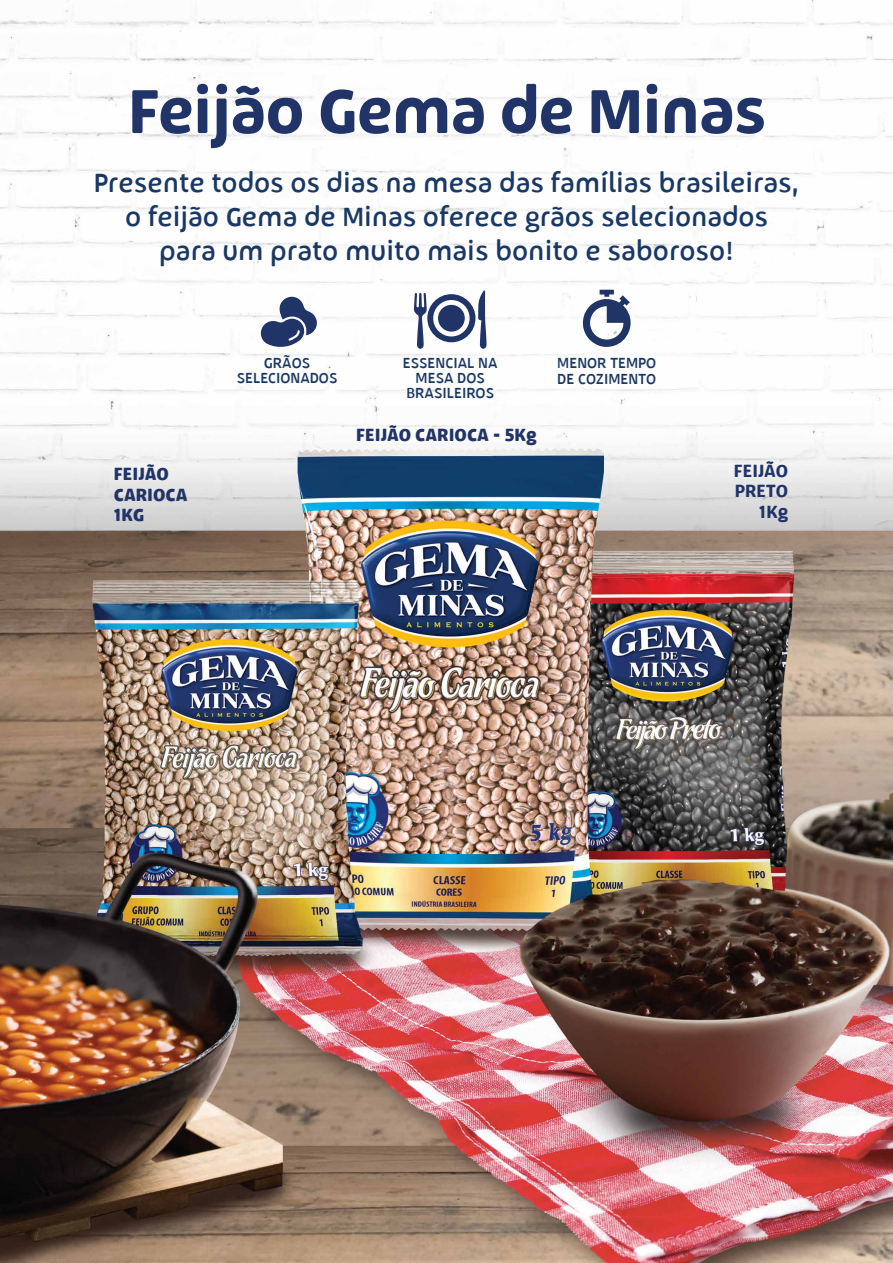
<style>
.page{position:relative;width:893px;height:1263px;background:#fff}
.page>*{position:absolute;margin:0;border:0;box-sizing:border-box;transform-origin:0 0}
.t1{font:600 79.2px "Lawabo";letter-spacing:-.01em;color:#213468}
.t2{font:33.3px/33.5px "Lawabo";color:#1a3864;text-align:center}
.t3{font:700 22.35px/20.4px "Lawabo";color:#213468}
.t4{font:600 22.35px/20.4px "Lawabo";color:#213468;text-align:right}
.t5{font:18.45px/15.5px "Lawabo";color:#1a3864;text-align:center}
</style>
<div class="page">
<img style="left:0;top:0;width:893px;height:1263px">
<svg style="left:261px;top:294px;width:57px;height:53px"></svg>
<svg style="left:414px;top:290px;width:73px;height:59px"></svg>
<div style="left:438px;top:305px;width:27px;height:27px;background:#213468;border-radius:50%"></div>
<svg style="left:583px;top:290px;width:48px;height:58px"></svg>
<h1 class="t1" style="left:128px;top:67px;width:639px">Feijão Gema de Minas</h1>
<p class="t2" style="left:94px;top:165px;width:707px">Presente todos os dias na mesa das famílias brasileiras, o feijão Gema de Minas oferece grãos selecionados para um prato muito mais bonito e saboroso!</p>
<p class="t5" style="left:237px;top:354px;width:102px">GRÃOS<br>SELECIONADOS</p>
<p class="t5" style="left:403px;top:354px;width:96px">ESSENCIAL NA<br>MESA DOS<br>BRASILEIROS</p>
<p class="t5" style="left:557px;top:355px;width:100px;text-align:left">MENOR TEMPO<br>DE COZIMENTO</p>
<p class="t3" style="left:114px;top:463px;width:75px">FEIJÃO<br>CARIOCA<br>1KG</p>
<p class="t3" style="left:356px;top:424px;width:182px">FEIJÃO CARIOCA - 5Kg</p>
<p class="t4" style="left:734px;top:459px;width:56px">FEIJÃO<br>PRETO<br>1Kg</p>
</div>
